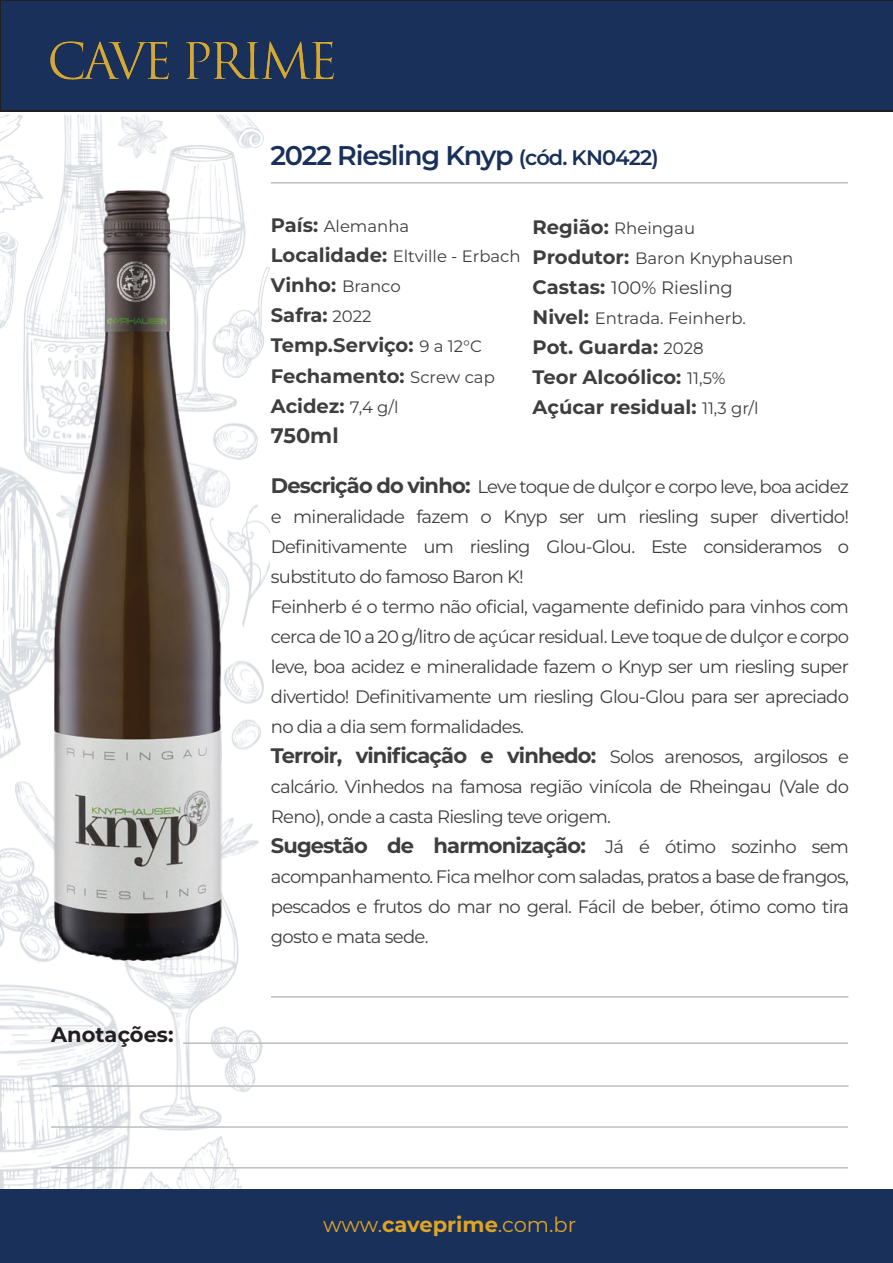
<style>
.page{position:relative;width:893px;height:1263px;background:#fff}
.page>*{position:absolute;margin:0;border:0;box-sizing:border-box;transform-origin:0 0}
.t1{font:600 27px "Montserrat";letter-spacing:-.045em;color:#19305a}
.t2{font:700 21px "Montserrat";letter-spacing:-.04em;color:#3e3e3f}
.t3{font:21px "Montserrat";letter-spacing:-.005em;color:#dfa424}
.t4{font:700 21px "Montserrat";color:#231f20}
.t5{font:700 19.5px/30px "Montserrat";color:#3e3e3f}
.t6{font:18px/30px "Montserrat";letter-spacing:-.04em;color:#3e3e3f}
.t7{font:18px "Montserrat";color:#3e3e3f}
.t8{font:16.5px/30px "Montserrat";color:#3e3e3f}
.s1{font-size:21px}
.s2{font-weight:700;font-size:19.5px}
.s3{font-weight:400;font-size:16.5px}
.s4{font-weight:700;font-size:21px}
.s5{font-weight:400;font-size:18px}
.s6{font-weight:700}
</style>
<div class="page">
<div style="left:0;top:0;width:893px;height:112px;background:#19305a"></div>
<div style="left:0;top:1190px;width:893px;height:73px;background:#19305a"></div>
<img style="left:0;top:114px;width:269px;height:1074px">
<hr style="left:271px;top:182px;width:577px;height:1px;background:#bcbdc0">
<hr style="left:271px;top:996px;width:577px;height:1px;background:#bcbdc0">
<hr style="left:183px;top:1042px;width:665px;height:2px;background:#bcbdc0">
<hr style="left:51px;top:1126px;width:797px;height:2px;background:#bcbdc0">
<hr style="left:51px;top:1167px;width:797px;height:1px;background:#bcbdc0">
<hr style="left:52px;top:1085px;width:796px;height:2px;background:#bcbdc0">
<img style="left:5px;top:10px;width:373px;height:102px">
<img style="left:0;top:190px;width:270px;height:771px">
<p class="t4" style="left:51px;top:1020px;width:124px">Anotações:</p>
<h1 class="t1" style="left:270px;top:137px;width:390px">2022 Riesling Knyp <span class="s1">(cód. KN0422)</span></h1>
<p class="t8" style="left:271px;top:211px;width:251px"><span class="s2">País:</span> Alemanha<br><span class="s2">Localidade:</span> Eltville - Erbach</p>
<p class="t5" style="left:271px;top:270px;width:225px">Vinho: <span class="s3">Branco<br></span>Safra: <span class="s3">2022<br></span>Temp.Serviço: <span class="s3">9 a 12°C<br></span>Fechamento: <span class="s3">Screw cap<br></span>Acidez: <span class="s3">7,4 g/l</span></p>
<p class="t2" style="left:271px;top:421px;width:69px">750ml</p>
<p class="t8" style="left:533px;top:212px;width:262px"><span class="s2">Região:</span> Rheingau<br><span class="s2">Produtor:</span> Baron Knyphausen</p>
<p class="t7" style="left:533px;top:275px;width:202px"><span class="s2">Castas:</span> 100% Riesling</p>
<p class="t8" style="left:533px;top:302px;width:215px"><span class="s2">Nivel:</span> Entrada. Feinherb.</p>
<p class="t5" style="left:533px;top:331px;width:227px">Pot. Guarda: <span class="s3">2028<br></span>Teor Alcoólico: <span class="s3">11,5%<br></span>Açúcar residual: <span class="s3">11,3 gr/l</span></p>
<p class="t6" style="left:271px;top:471px;width:580px"><span class="s4">Descrição do vinho:</span> Leve toque de dulçor e corpo leve, boa acidez e mineralidade fazem o Knyp ser um riesling super divertido!<br>Definitivamente um riesling Glou-Glou. Este consideramos o substituto do famoso Baron K!<br>Feinherb é o termo não oficial, vagamente definido para vinhos com cerca de 10 a 20 g/litro de açúcar residual. Leve toque de dulçor e corpo leve, boa acidez e mineralidade fazem o Knyp ser um riesling super divertido! Definitivamente um riesling Glou-Glou para ser apreciado no dia a dia sem formalidades.</p>
<p class="t2" style="left:271px;top:742px;width:580px">Terroir, vinificação e vinhedo: <span class="s5">Solos arenosos, argilosos e</span></p>
<p class="t6" style="left:271px;top:771px;width:580px">calcário. Vinhedos na famosa região vinícola de Rheingau (Vale do<br>Reno), onde a casta Riesling teve origem.</p>
<p class="t2" style="left:271px;top:832px;width:580px">Sugestão de harmonização: <span class="s5">Já é ótimo sozinho sem</span></p>
<p class="t6" style="left:271px;top:861px;width:580px;text-align:justify">acompanhamento. Fica melhor com saladas, pratos a base de frangos, pescados e frutos do mar no geral. Fácil de beber, ótimo como tira gosto e mata sede.</p>
<p class="t3" style="left:323px;top:1211px;width:255px">www.<span class="s6">caveprime</span>.com.br</p>
</div>
